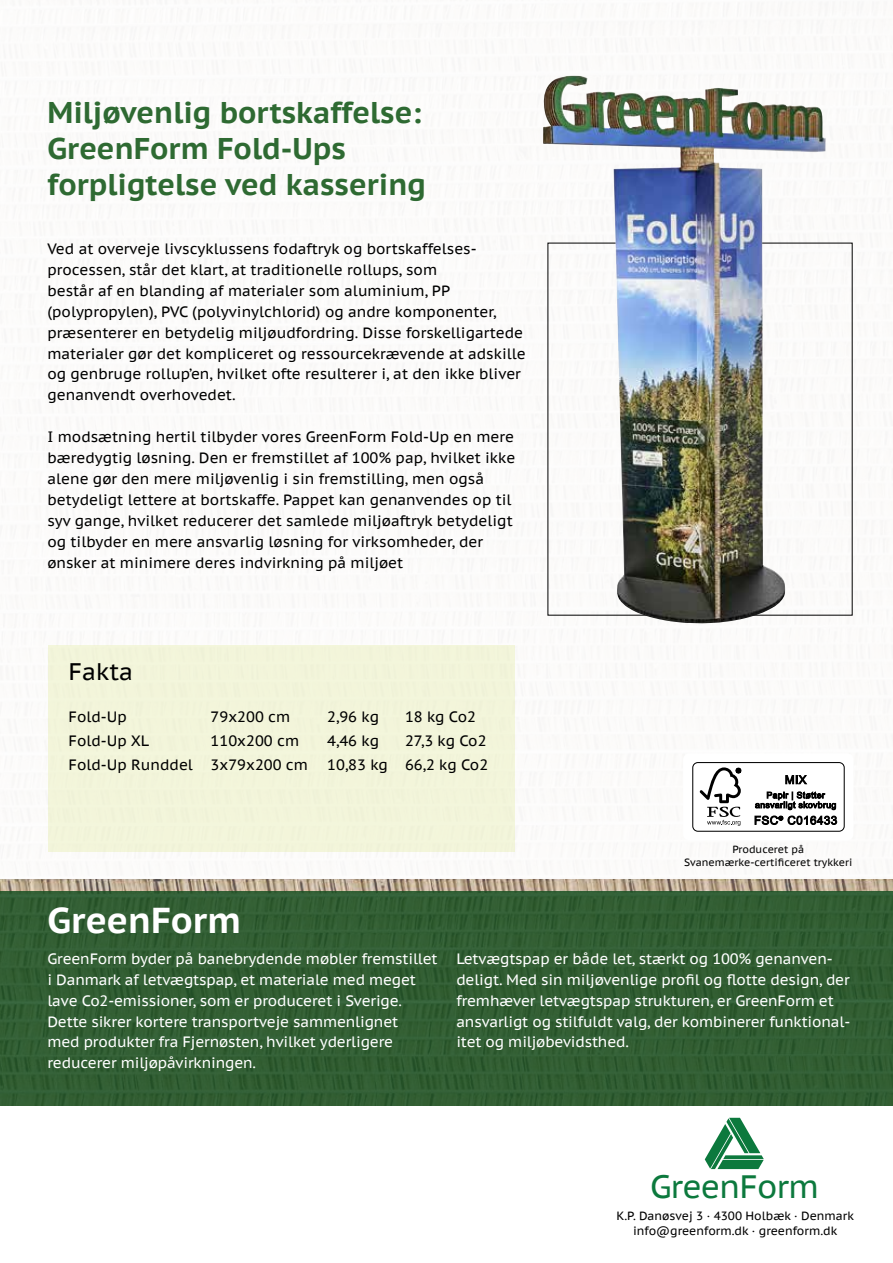
<style>
.page{position:relative;width:893px;height:1263px;background:#fff}
.page>*{position:absolute;margin:0;border:0;box-sizing:border-box;transform-origin:0 0}
.t1{font:700 35.85px "PT Sans Caption";color:#fff}
.t2{font:32.25px "PT Sans Caption";letter-spacing:-.02em;color:#0c793d}
.t3{font:700 29.85px/35.8px "PT Sans Caption";color:#2e6a32}
.t4{font:23.85px "PT Sans Caption";color:#000}
.t5{font:15px/21px "PT Sans Caption";color:#000}
.t6{font:15px/21px "PT Sans Caption";letter-spacing:-.01em;color:#fff}
.t7{font:12px/15px "PT Sans Caption";color:#000;text-align:center}
.t8{font:10.5px/12.6px "PT Sans Caption";color:#000;text-align:center}
</style>
<div class="page">
<div style="left:0;top:891px;width:893px;height:214px;background:#325e33"></div>
<svg style="left:705px;top:1118px;width:59px;height:51px"></svg>
<div style="left:48px;top:646px;width:466px;height:206px;background:#f3f5da"></div>
<img style="left:543px;top:76px;width:282px;height:547px">
<div style="left:692px;top:762px;width:153px;height:69px;border:1px solid #000;border-radius:5px"></div>
<svg style="left:700px;top:767px;width:41px;height:59px"></svg>
<svg style="left:785px;top:775px;width:22px;height:10px"></svg>
<svg style="left:754px;top:791px;width:83px;height:34px"></svg>
<h3 class="t3" style="left:47px;top:94px;width:380px">Miljøvenlig bortskaffelse:<br>GreenForm Fold-Ups forpligtelse ved kassering</h3>
<p class="t5" style="left:47px;top:238px;width:480px">Ved at overveje livscyklussens fodaftryk og bortskaffelses&shy;processen, står det klart, at traditionelle rollups, som<br>består af en blanding af materialer som aluminium, PP (polypropylen), PVC (polyvinylchlorid) og andre komponenter, præsenterer en betydelig miljøudfordring. Disse forskelligartede materialer gør det kompliceret og ressourcekrævende at adskille og genbruge rollup’en, hvilket ofte resulterer i, at den ikke bliver genanvendt overhovedet.</p>
<p class="t5" style="left:47px;top:426px;width:469px">I modsætning hertil tilbyder vores GreenForm Fold-Up en mere bæredygtig løsning. Den er fremstillet af 100% pap, hvilket ikke alene gør den mere miljøvenlig i sin fremstilling, men også betydeligt lettere at bortskaffe. Pappet kan genanvendes op til syv gange, hvilket reducerer det samlede miljøaftryk betydeligt og tilbyder en mere ansvarlig løsning for virksomheder, der ønsker at minimere deres indvirkning på miljøet</p>
<h3 class="t4" style="left:69px;top:656px;width:66px">Fakta</h3>
<p class="t5" style="left:69px;top:706px;width:60px">Fold-Up</p>
<p class="t5" style="left:211px;top:706px;width:81px">79x200 cm</p>
<p class="t5" style="left:327px;top:706px;width:53px">2,96 kg</p>
<p class="t5" style="left:405px;top:706px;width:73px">18 kg Co2</p>
<p class="t5" style="left:69px;top:730px;width:82px">Fold-Up XL</p>
<p class="t5" style="left:211px;top:730px;width:90px">110x200 cm</p>
<p class="t5" style="left:327px;top:730px;width:53px">4,46 kg</p>
<p class="t5" style="left:405px;top:730px;width:83px">27,3 kg Co2</p>
<p class="t5" style="left:69px;top:754px;width:241px">Fold-Up Runddel 3x79x200 cm</p>
<p class="t5" style="left:327px;top:754px;width:162px">10,83 kg 66,2 kg Co2</p>
<p class="t8" style="left:684px;top:843px;width:170px">Produceret på<br>Svanemærke-certificeret trykkeri</p>
<h1 class="t1" style="left:47px;top:896px;width:195px">GreenForm</h1>
<p class="t6" style="left:47px;top:947px;width:392px">GreenForm byder på banebrydende møbler fremstillet i Danmark af letvægtspap, et materiale med meget lave Co2-emissioner, som er produceret i Sverige.<br>Dette sikrer kortere transportveje sammenlignet<br>med produkter fra Fjernøsten, hvilket yderligere reducerer miljøpåvirkningen.</p>
<p class="t6" style="left:456px;top:947px;width:395px">Letvægtspap er både let, stærkt og 100% genanven&shy;deligt. Med sin miljøvenlige profil og flotte design, der fremhæver letvægtspap strukturen, er GreenForm et ansvarligt og stilfuldt valg, der kombinerer funktional&shy;itet og miljøbevidsthed.</p>
<h2 class="t2" style="left:650px;top:1166px;width:171px">GreenForm</h2>
<p class="t7" style="left:616px;top:1208px;width:239px">K.P. Danøsvej 3 · 4300 Holbæk · Denmark info@greenform.dk · greenform.dk</p>
</div>
